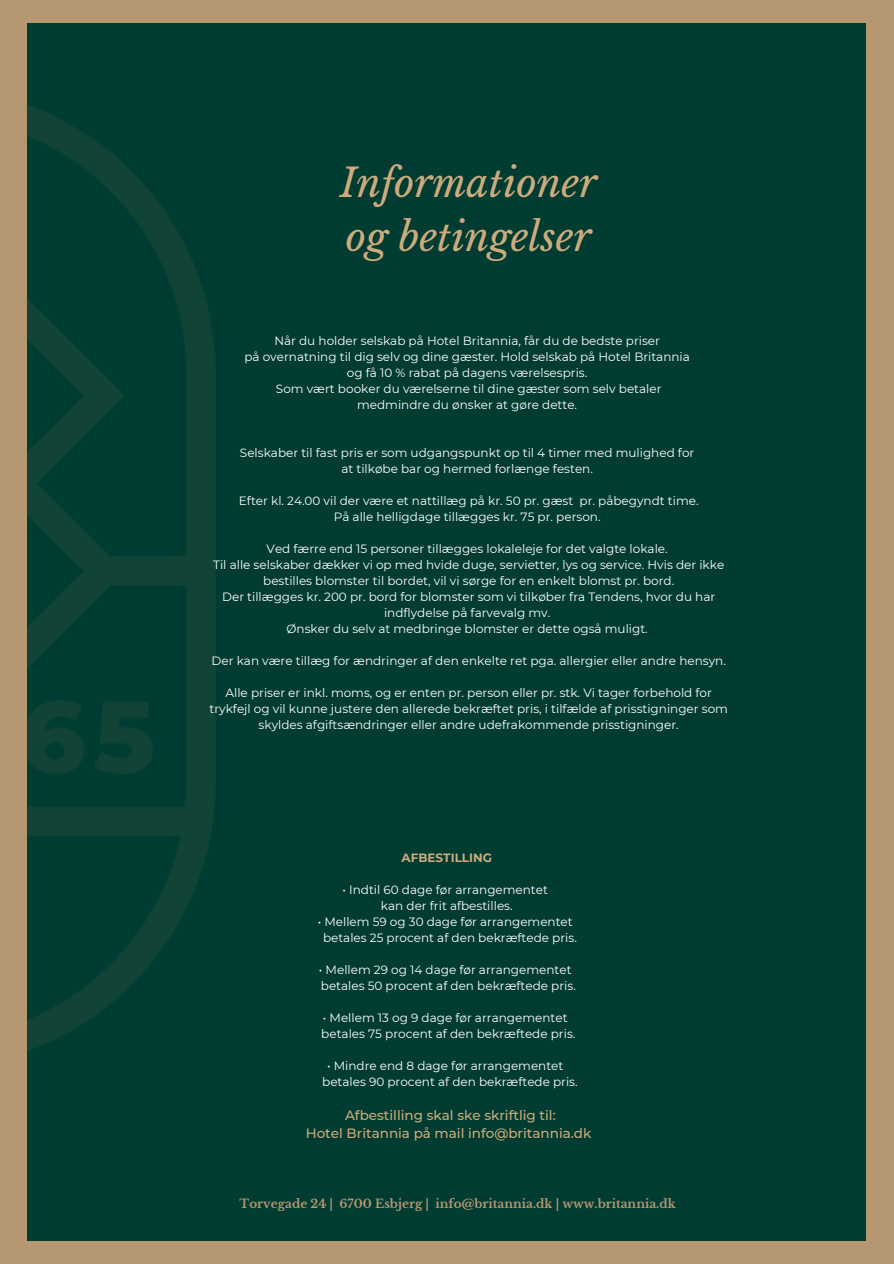
<style>
.page{position:relative;width:894px;height:1264px;background:#fff}
.page>*{position:absolute;margin:0;border:0;box-sizing:border-box;transform-origin:0 0}
.t1{font:italic 39px/54px "Libre Baskerville";color:#cdab7c}
.t2{font:500 13.5px/18px "Montserrat";color:#cdab7c;text-align:center}
.t3{font:12px/16px "Montserrat";color:#fff;text-align:center}
.t4{font:700 12px "Libre Baskerville";color:#b59772}
.t5{font:700 12px "Montserrat";color:#cdab7c}
</style>
<div class="page">
<div style="left:0;top:0;width:893px;height:1263px;background:#b59772"></div>
<div style="left:27px;top:23px;width:838px;height:1217px;background:#003c32"></div>
<img style="left:27px;top:105px;width:188px;height:946px">
<h1 class="t1" style="left:340px;top:157px;width:258px">Informationer og betingelser</h1>
<p class="t3" style="left:274px;top:332px;width:387px">Når du holder selskab på Hotel Britannia, får du de bedste priser</p>
<p class="t3" style="left:244px;top:348px;width:447px">på overnatning til dig selv og dine gæster. Hold selskab på Hotel Britannia</p>
<p class="t3" style="left:347px;top:364px;width:242px">og få 10 % rabat på dagens værelsespris.</p>
<p class="t3" style="left:276px;top:380px;width:387px">Som vært booker du værelserne til dine gæster som selv betaler</p>
<h3 class="t3" style="left:357px;top:396px;width:221px">medmindre du ønsker at gøre dette.</h3>
<p class="t3" style="left:240px;top:444px;width:456px">Selskaber til fast pris er som udgangspunkt op til 4 timer med mulighed for</p>
<p class="t3" style="left:341px;top:460px;width:253px">at tilkøbe bar og hermed forlænge festen.</p>
<p class="t3" style="left:239px;top:492px;width:461px">Efter kl. 24.00 vil der være et nattillæg på kr. 50 pr. gæst pr. påbegyndt time.</p>
<p class="t3" style="left:333px;top:508px;width:268px">På alle helligdage tillægges kr. 75 pr. person.</p>
<p class="t3" style="left:266px;top:540px;width:402px">Ved færre end 15 personer tillægges lokaleleje for det valgte lokale.</p>
<p class="t3" style="left:213px;top:556px;width:512px">Til alle selskaber dækker vi op med hvide duge, servietter, lys og service. Hvis der ikke bestilles blomster til bordet, vil vi sørge for en enkelt blomst pr. bord.</p>
<p class="t3" style="left:222px;top:588px;width:494px">Der tillægges kr. 200 pr. bord for blomster som vi tilkøber fra Tendens, hvor du har indflydelse på farvevalg mv.</p>
<p class="t3" style="left:286px;top:620px;width:363px">Ønsker du selv at medbringe blomster er dette også muligt.</p>
<p class="t3" style="left:211px;top:652px;width:515px">Der kan være tillæg for ændringer af den enkelte ret pga. allergier eller andre hensyn.</p>
<h2 class="t3" style="left:209px;top:684px;width:519px">Alle priser er inkl. moms, og er enten pr. person eller pr. stk. Vi tager forbehold for trykfejl og vil kunne justere den allerede bekræftet pris, i tilfælde af prisstigninger som skyldes afgiftsændringer eller andre udefrakommende prisstigninger.</h2>
<p class="t5" style="left:401px;top:850px;width:92px">AFBESTILLING</p>
<p class="t3" style="left:342px;top:881px;width:207px">• Indtil 60 dage før arrangementet</p>
<p class="t3" style="left:381px;top:897px;width:133px">kan der frit afbestilles.</p>
<p class="t3" style="left:317px;top:913px;width:256px">• Mellem 59 og 30 dage før arrangementet</p>
<p class="t3" style="left:323px;top:929px;width:255px">betales 25 procent af den bekræftede pris.</p>
<p class="t3" style="left:319px;top:961px;width:254px">• Mellem 29 og 14 dage før arrangementet</p>
<p class="t3" style="left:321px;top:977px;width:256px">betales 50 procent af den bekræftede pris.</p>
<p class="t3" style="left:323px;top:1009px;width:246px">• Mellem 13 og 9 dage før arrangementet</p>
<p class="t3" style="left:321px;top:1025px;width:255px">betales 75 procent af den bekræftede pris.</p>
<p class="t3" style="left:327px;top:1057px;width:238px">• Mindre end 8 dage før arrangementet</p>
<p class="t3" style="left:322px;top:1073px;width:257px">betales 90 procent af den bekræftede pris.</p>
<p class="t2" style="left:306px;top:1106px;width:287px">Afbestilling skal ske skriftlig til:<br>Hotel Britannia på mail info@britannia.dk</p>
<p class="t4" style="left:239px;top:1196px;width:437px">Torvegade 24 | 6700 Esbjerg | info@britannia.dk | www.britannia.dk</p>
</div>
